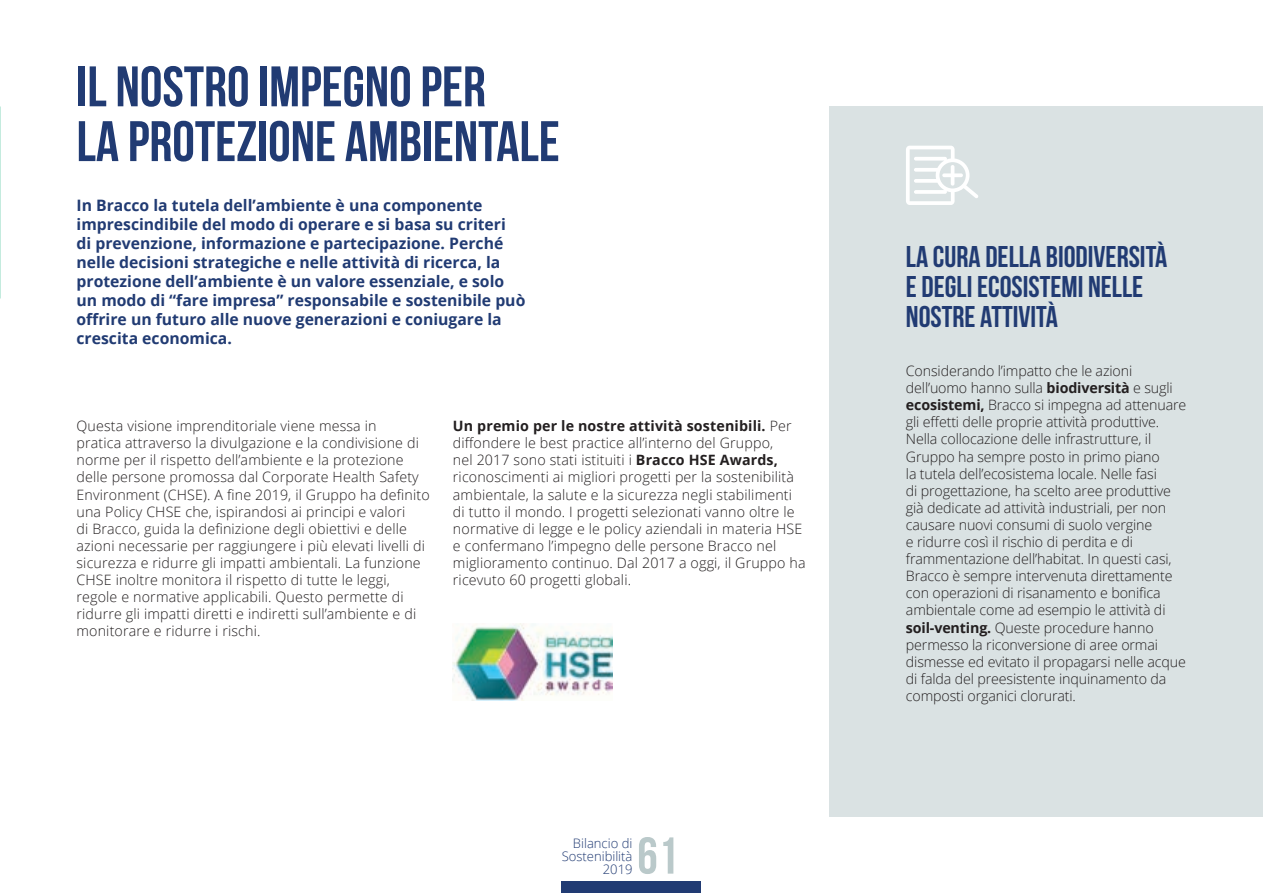
<style>
.page{position:relative;width:1263px;height:893px;background:#fff}
.page>*{position:absolute;margin:0;border:0;box-sizing:border-box;transform-origin:0 0}
.t1{font:700 57px/54.8px "Bebas Neue";color:#213b73}
.t2{font:700 51.75px "Bebas Neue";color:#bac9ca}
.t3{font:700 30px/30px "Bebas Neue";color:#213b73}
.t4{font:700 15.75px/18.9px "Open Sans";color:#213b73}
.t5{font:300 14.25px/17.1px "Open Sans";letter-spacing:.01em;color:#231f20}
.t6{font:300 14.25px/17.1px "Open Sans";letter-spacing:-.01em;color:#231f20}
.t7{font:300 13.05px/13px "Open Sans";color:#213b73;text-align:right}
.s1{font-weight:700}
</style>
<div class="page">
<div style="left:562px;top:881px;width:139px;height:12px;background:#213b73"></div>
<div style="left:829px;top:106px;width:434px;height:710px;background:#dae2e3"></div>
<svg style="left:906px;top:146px;width:72px;height:59px"></svg>
<img style="left:453px;top:623px;width:159px;height:77px">
<h1 class="t1" style="left:77px;top:59px;width:485px">IL NOSTRO IMPEGNO PER<br>LA PROTEZIONE AMBIENTALE</h1>
<p class="t4" style="left:77px;top:196px;width:450px">In Bracco la tutela dell’ambiente è una componente imprescindibile del modo di operare e si basa su criteri<br>di prevenzione, informazione e partecipazione. Perché nelle decisioni strategiche e nelle attività di ricerca, la protezione dell’ambiente è un valore essenziale, e solo un modo di “fare impresa” responsabile e sostenibile può offrire un futuro alle nuove generazioni e coniugare la crescita economica.</p>
<p class="t5" style="left:77px;top:417px;width:355px">Questa visione imprenditoriale viene messa in<br>pratica attraverso la divulgazione e la condivisione di norme per il rispetto dell’ambiente e la protezione delle persone promossa dal Corporate Health Safety Environment (CHSE). A fine 2019, il Gruppo ha definito una Policy CHSE che, ispirandosi ai principi e valori<br>di Bracco, guida la definizione degli obiettivi e delle azioni necessarie per raggiungere i più elevati livelli di sicurezza e ridurre gli impatti ambientali. La funzione CHSE inoltre monitora il rispetto di tutte le leggi, regole e normative applicabili. Questo permette di ridurre gli impatti diretti e indiretti sull’ambiente e di monitorare e ridurre i rischi.</p>
<p class="t5" style="left:453px;top:417px;width:354px"><span class="s1">Un premio per le nostre attività sostenibili.</span> Per diffondere le best practice all’interno del Gruppo,<br>nel 2017 sono stati istituiti i <span class="s1">Bracco HSE Awards, </span>riconoscimenti ai migliori progetti per la sostenibilità ambientale, la salute e la sicurezza negli stabilimenti di tutto il mondo. I progetti selezionati vanno oltre le normative di legge e le policy aziendali in materia HSE e confermano l’impegno delle persone Bracco nel miglioramento continuo. Dal 2017 a oggi, il Gruppo ha ricevuto 60 progetti globali.</p>
<h2 class="t2" style="left:637px;top:827px;width:42px">61</h2>
<p class="t7" style="left:562px;top:836px;width:72px">Bilancio di<br>Sostenibilità<br>2019</p>
<h3 class="t3" style="left:906px;top:241px;width:263px">LA CURA DELLA BIODIVERSITÀ<br>E DEGLI ECOSISTEMI NELLE<br>NOSTRE ATTIVITÀ</h3>
<p class="t6" style="left:906px;top:362px;width:282px">Considerando l’impatto che le azioni dell’uomo hanno sulla <span class="s1">biodiversità</span> e sugli <span class="s1">ecosistemi,</span> Bracco si impegna ad attenuare gli effetti delle proprie attività produttive.<br>Nella collocazione delle infrastrutture, il Gruppo ha sempre posto in primo piano<br>la tutela dell’ecosistema locale. Nelle fasi<br>di progettazione, ha scelto aree produttive già dedicate ad attività industriali, per non causare nuovi consumi di suolo vergine<br>e ridurre così il rischio di perdita e di frammentazione dell’habitat. In questi casi, Bracco è sempre intervenuta direttamente con operazioni di risanamento e bonifica ambientale come ad esempio le attività di <span class="s1">soil-venting.</span> Queste procedure hanno permesso la riconversione di aree ormai dismesse ed evitato il propagarsi nelle acque di falda del preesistente inquinamento da composti organici clorurati.</p>
</div>
